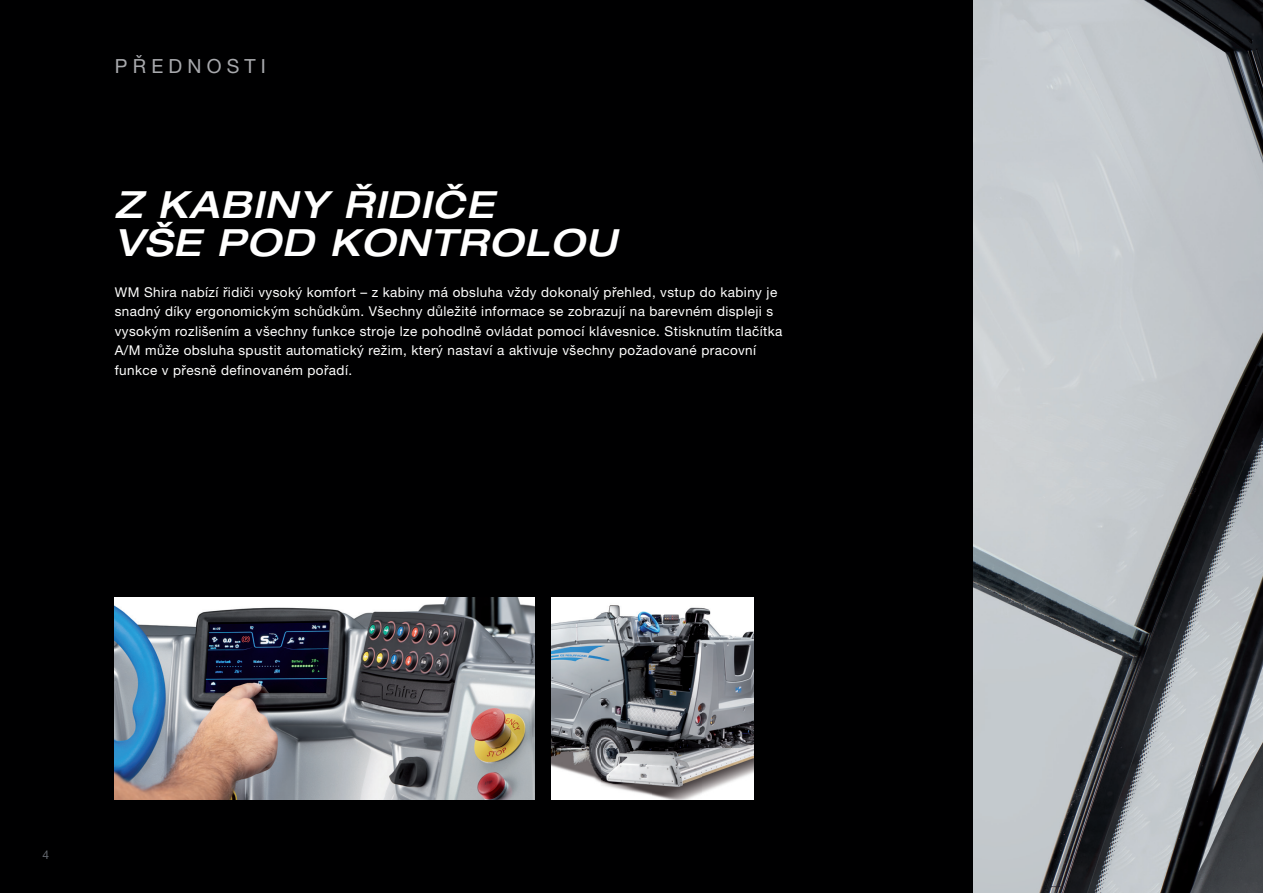
<style>
.page{position:relative;width:1263px;height:893px;background:#000001}
.page>*{position:absolute;margin:0;border:0;box-sizing:border-box;transform-origin:0 0}
.t1{font:italic 500 expanded 37.5px/37.5px "Helvetica Neue LTW1 G";letter-spacing:.03em;color:#fff}
.t2{font:19.5px "Helvetica Neue LTW1 G";letter-spacing:.27em;color:#a8a9ad}
.t3{font:13.5px/19.5px "Helvetica Neue LTW1 G";letter-spacing:.03em;color:#fff}
.t4{font:12px "Helvetica Neue LT Std";color:#64686f}
</style>
<div class="page">
<img style="left:115px;top:597px;width:420px;height:202px">
<img style="left:551px;top:597px;width:202px;height:202px">
<img style="left:974px;top:0;width:289px;height:893px">
<h2 class="t2" style="left:115px;top:54px;width:153px">PŘEDNOSTI</h2>
<h1 class="t1" style="left:115px;top:185px;width:503px">Z KABINY ŘIDIČE<br>VŠE POD KONTROLOU</h1>
<p class="t3" style="left:115px;top:282px;width:669px">WM Shira nabízí řidiči vysoký komfort – z kabiny má obsluha vždy dokonalý přehled, vstup do kabiny je snadný díky ergonomickým schůdkům. Všechny důležité informace se zobrazují na barevném displeji s vysokým rozlišením a všechny funkce stroje lze pohodlně ovládat pomocí klávesnice. Stisknutím tlačítka A/M může obsluha spustit automatický režim, který nastaví a aktivuje všechny požadované pracovní funkce v přesně definovaném pořadí.</p>
<p class="t4" style="left:43px;top:847px;width:8px">4</p>
</div>
